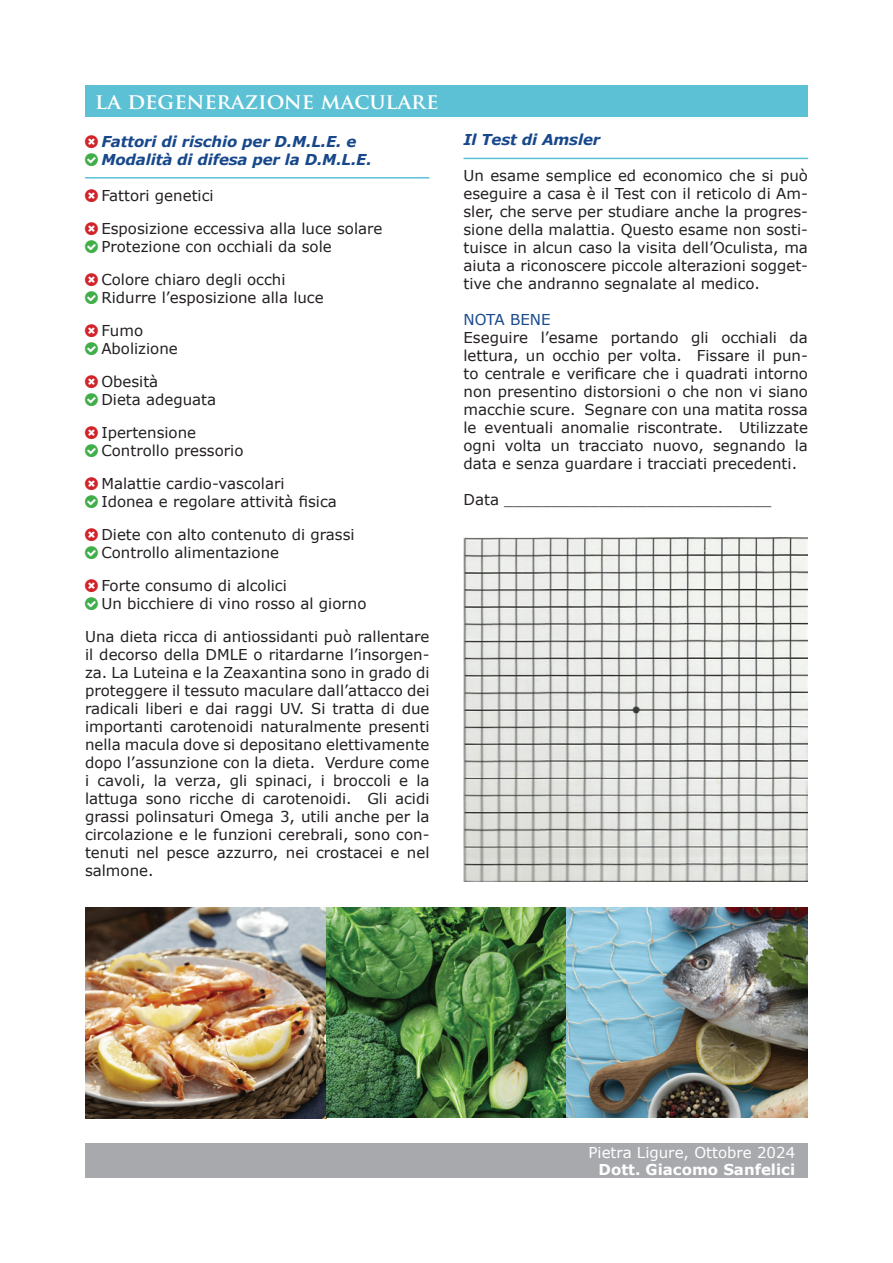
<style>
.page{position:relative;width:893px;height:1263px;background:#fff}
.page>*{position:absolute;margin:0;border:0;box-sizing:border-box;transform-origin:0 0}
.t1{font:700 21.45px "Trajan Pro";color:#fff}
.t2{font:15px/18px "Verdana";color:#231f20}
.t3{font:italic 700 15px/18px "Verdana";letter-spacing:-.01em;color:#17488b}
.t4{font:15px "Verdana";color:#fff}
.t5{font:700 15px "Verdana";color:#fff}
.t6{font:15px "Verdana";color:#17488b}
</style>
<div class="page">
<div style="left:85px;top:85px;width:723px;height:32px;background:#5cc1d5"></div>
<hr style="left:85px;top:177px;width:344px;height:2px;background:#5cc1d5">
<hr style="left:463px;top:158px;width:345px;height:1px;background:#5cc1d5">
<img style="left:463px;top:538px;width:345px;height:343px">
<img style="left:85px;top:907px;width:723px;height:211px">
<div style="left:85px;top:1143px;width:723px;height:35px;background:#a8a9ad"></div>
<h1 class="t1" style="left:95px;top:88px;width:345px">LA DEGENERAZIONE MACULARE</h1>
<p class="t3" style="left:101px;top:132px;width:272px">Fattori di rischio per D.M.L.E. e<br>Modalità di difesa per la D.M.L.E.</p>
<p class="t2" style="left:101px;top:187px;width:114px">Fattori genetici</p>
<p class="t2" style="left:101px;top:220px;width:283px">Esposizione eccessiva alla luce solare<br>Protezione con occhiali da sole</p>
<p class="t2" style="left:101px;top:271px;width:224px">Colore chiaro degli occhi<br>Ridurre l’esposizione alla luce</p>
<p class="t2" style="left:101px;top:322px;width:78px">Fumo<br>Abolizione</p>
<p class="t2" style="left:101px;top:373px;width:116px">Obesità<br>Dieta adeguata</p>
<p class="t2" style="left:101px;top:424px;width:144px">Ipertensione<br>Controllo pressorio</p>
<p class="t2" style="left:101px;top:475px;width:237px">Malattie cardio-vascolari<br>Idonea e regolare attività fisica</p>
<p class="t2" style="left:101px;top:526px;width:255px">Diete con alto contenuto di grassi<br>Controllo alimentazione</p>
<p class="t2" style="left:101px;top:577px;width:267px">Forte consumo di alcolici<br>Un bicchiere di vino rosso al giorno</p>
<p class="t2" style="left:85px;top:628px;width:346px;text-align:justify">Una dieta ricca di antiossidanti può rallentare il decorso della DMLE o ritardarne l’insorgen&shy;za. La Luteina e la Zeaxantina sono in grado di proteggere il tessuto maculare dall’attacco dei radicali liberi e dai raggi UV. Si tratta di due importanti carotenoidi naturalmente presenti nella macula dove si depositano elettivamente dopo l’assunzione con la dieta. Verdure come i cavoli, la verza, gli spinaci, i broccoli e la lattuga sono ricche di carotenoidi. Gli acidi grassi polinsaturi Omega 3, utili anche per la circolazione e le funzioni cerebrali, sono con&shy;tenuti nel pesce azzurro, nei crostacei e nel salmone.</p>
<p class="t3" style="left:463px;top:131px;width:138px">Il Test di Amsler</p>
<p class="t2" style="left:463px;top:167px;width:346px;text-align:justify">Un esame semplice ed economico che si può eseguire a casa è il Test con il reticolo di Am&shy;sler, che serve per studiare anche la progres&shy;sione della malattia. Questo esame non sosti&shy;tuisce in alcun caso la visita dell’Oculista, ma aiuta a riconoscere piccole alterazioni sogget&shy;tive che andranno segnalate al medico.</p>
<p class="t6" style="left:463px;top:310px;width:89px">NOTA BENE</p>
<p class="t2" style="left:463px;top:329px;width:346px;text-align:justify">Eseguire l’esame portando gli occhiali da lettura, un occhio per volta. Fissare il pun&shy;to centrale e verificare che i quadrati intorno non presentino distorsioni o che non vi siano macchie scure. Segnare con una matita rossa le eventuali anomalie riscontrate. Utilizzate ogni volta un tracciato nuovo, segnando la data e senza guardare i tracciati precedenti.</p>
<p class="t2" style="left:463px;top:491px;width:309px">Data ____________________________</p>
<p class="t4" style="left:588px;top:1143px;width:208px">Pietra Ligure, Ottobre 2024</p>
<p class="t5" style="left:599px;top:1159px;width:198px">Dott. Giacomo Sanfelici</p>
</div>
